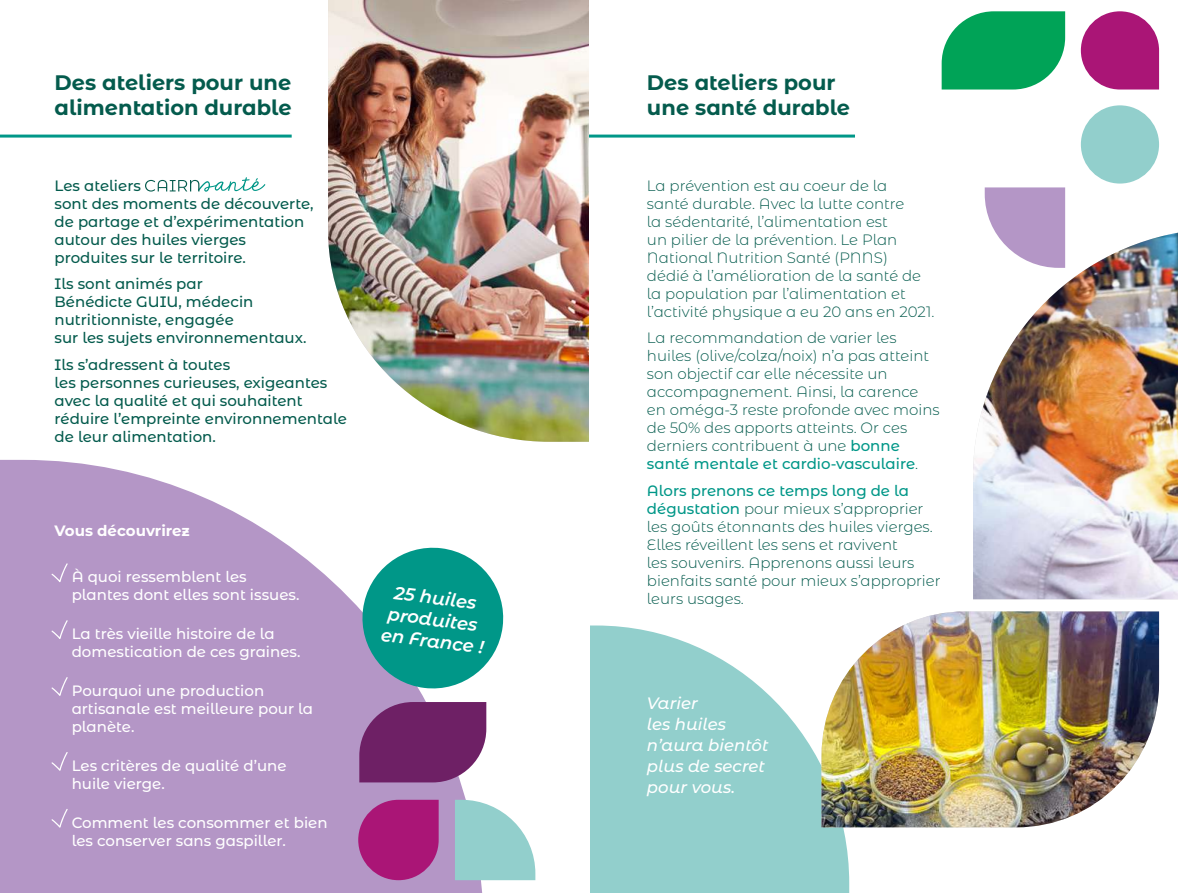
<style>
.page{position:relative;width:1178px;height:893px;background:#fff}
.page>*{position:absolute;margin:0;border:0;box-sizing:border-box;transform-origin:0 0}
.t1{font:700 21px/25.2px "Montserrat Alternates";color:#045b4d}
.t2{font:italic 600 18px/21.6px "Montserrat Alternates";color:#fff;text-align:center}
.t3{font:italic 500 16.5px/21px "Montserrat Alternates";color:#fff}
.t4{font:300 15px/18px "Montserrat Alternates";color:#045b4d}
.t5{font:500 15px/18px "Montserrat Alternates";color:#045b4d}
.t6{font:500 15px/18px "Montserrat Alternates";color:#fff}
.t7{font:700 15px "Montserrat Alternates";color:#fff}
.s1{font-weight:500;color:#009788}
</style>
<div class="page">
<img style="left:328px;top:0;width:262px;height:442px">
<svg style="left:0;top:460px;width:483px;height:433px;background:#bfa5ce"></svg>
<svg style="left:145px;top:177px;width:120px;height:15px"></svg>
<svg style="left:51px;top:563px;width:17px;height:19px"></svg>
<svg style="left:51px;top:620px;width:17px;height:19px"></svg>
<svg style="left:51px;top:677px;width:17px;height:19px"></svg>
<svg style="left:51px;top:751px;width:17px;height:20px"></svg>
<svg style="left:51px;top:808px;width:17px;height:20px"></svg>
<svg style="left:455px;top:800px;width:80px;height:80px"></svg>
<svg style="left:358px;top:800px;width:81px;height:80px;background:#ab2a83"></svg>
<svg style="left:359px;top:702px;width:127px;height:80px;background:#7a3373"></svg>
<svg style="left:358px;top:543px;width:146px;height:150px"></svg>
<hr style="left:0;top:135px;width:292px;height:3px;background:#009788">
<img style="left:973px;top:233px;width:205px;height:366px">
<hr style="left:589px;top:135px;width:266px;height:3px;background:#009788">
<div style="left:1081px;top:105px;width:78px;height:79px;background:#92cfcc;border-radius:39px"></div>
<svg style="left:1081px;top:11px;width:78px;height:79px"></svg>
<svg style="left:941px;top:11px;width:124px;height:79px;background:#22af6d"></svg>
<svg style="left:985px;top:187px;width:80px;height:81px"></svg>
<svg style="left:590px;top:625px;width:259px;height:268px;background:#a1d5d3"></svg>
<img style="left:821px;top:611px;width:338px;height:216px">
<h1 class="t1" style="left:55px;top:68px;width:239px">Des ateliers pour une alimentation durable</h1>
<p class="t5" style="left:55px;top:176px;width:260px">Les ateliers<br>sont des moments de découverte, de partage et d’expérimentation autour des huiles vierges produites sur le territoire.</p>
<p class="t5" style="left:55px;top:274px;width:253px">Ils sont animés par<br>Bénédicte GUIU, médecin nutritionniste, engagée<br>sur les sujets environnementaux.</p>
<p class="t5" style="left:55px;top:355px;width:294px">Ils s’adressent à toutes<br>les personnes curieuses, exigeantes avec la qualité et qui souhaitent réduire l’empreinte environnementale de leur alimentation.</p>
<p class="t7" style="left:55px;top:520px;width:137px">Vous découvrirez</p>
<p class="t6" style="left:72px;top:567px;width:229px">À quoi ressemblent les plantes dont elles sont issues.</p>
<p class="t6" style="left:72px;top:624px;width:230px">La très vieille histoire de la domestication de ces graines.</p>
<p class="t6" style="left:72px;top:681px;width:243px">Pourquoi une production artisanale est meilleure pour la planète.</p>
<p class="t6" style="left:72px;top:756px;width:217px">Les critères de qualité d’une huile vierge.</p>
<p class="t6" style="left:72px;top:813px;width:257px">Comment les consommer et bien les conserver sans gaspiller.</p>
<p class="t2" style="left:388px;top:580px;width:105px;rotate:7deg">25 huiles produites en France !</p>
<h1 class="t1" style="left:647px;top:68px;width:205px">Des ateliers pour une santé durable</h1>
<p class="t4" style="left:647px;top:176px;width:289px">La prévention est au coeur de la<br>santé durable. Avec la lutte contre<br>la sédentarité, l’alimentation est<br>un pilier de la prévention. Le Plan National Nutrition Santé (PNNS)<br>dédié à l’amélioration de la santé de la population par l’alimentation et l’activité physique a eu 20 ans en 2021.</p>
<p class="t4" style="left:647px;top:328px;width:294px">La recommandation de varier les huiles (olive/colza/noix) n’a pas atteint son objectif car elle nécessite un accompagnement. Ainsi, la carence en oméga-3 reste profonde avec moins de 50% des apports atteints. Or ces derniers contribuent à une <span class="s1">bonne santé mentale et cardio-vasculaire</span>.</p>
<p class="t4" style="left:647px;top:481px;width:295px"><span class="s1">Alors prenons ce temps long de la dégustation</span> pour mieux s’approprier les goûts étonnants des huiles vierges.<br>Elles réveillent les sens et ravivent<br>les souvenirs. Apprenons aussi leurs bienfaits santé pour mieux s’approprier leurs usages.</p>
<p class="t3" style="left:647px;top:692px;width:123px">Varier<br>les huiles n’aura bientôt plus de secret pour vous.</p>
</div>
